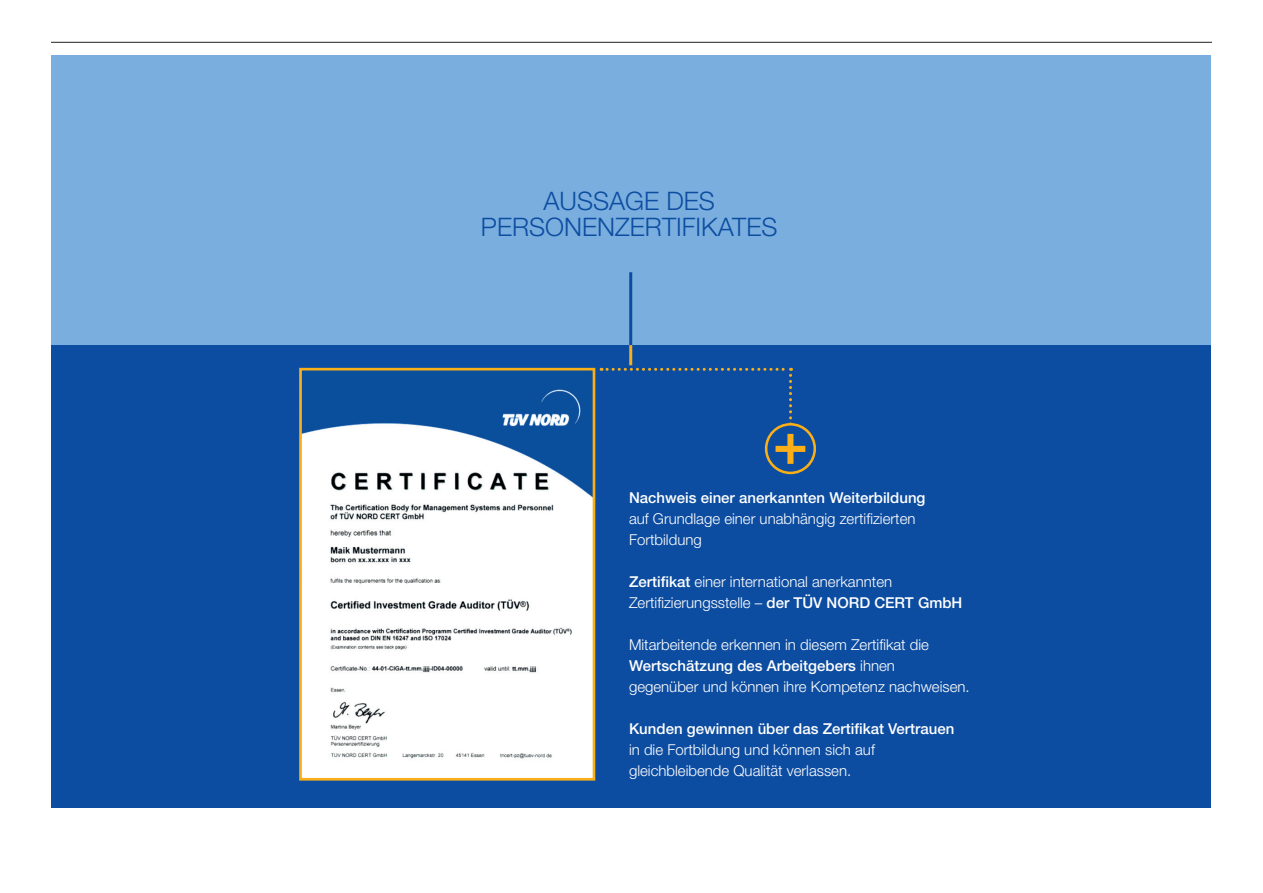
<style>
.page{position:relative;width:1263px;height:893px;background:#fff}
.page>*{position:absolute;margin:0;border:0;box-sizing:border-box;transform-origin:0 0}
.t1{font:500 59.25px "Helvetica Neue";color:#faaf18}
.t2{font:300 25.5px/25.5px "Helvetica Neue";color:#0d4da1;text-align:center}
.t3{font:300 15px/21px "Helvetica Neue";color:#fff}
.t4{font:500 15px "Helvetica Neue";color:#fff}
.s1{font-weight:500}
</style>
<div class="page">
<div style="left:51px;top:55px;width:1159px;height:456px;background:#79aede"></div>
<div style="left:51px;top:345px;width:1159px;height:463px;background:#0d4da1"></div>
<hr style="left:51px;top:42px;width:1161px;height:1px;background:#231f20">
<hr style="left:629px;top:272px;width:3px;height:73px;background:#0d4da1">
<hr style="left:629px;top:345px;width:3px;height:20px;background:#faaf18">
<img style="left:303px;top:389px;width:288px;height:388px">
<div style="left:299px;top:368px;width:296px;height:413px;border:3px solid #faaf18"></div>
<svg style="left:601px;top:368px;width:191px;height:91px"></svg>
<div style="left:766px;top:424px;width:49px;height:49px;background:#0d4da1;border-radius:50%"></div>
<div style="left:765px;top:423px;width:51px;height:51px;border:3px solid #faaf18;border-radius:50%"></div>
<h2 class="t2" style="left:481px;top:188px;width:298px">AUSSAGE DES<br>PERSONENZERTIFIKATES</h2>
<h1 class="t1" style="left:773px;top:407px;width:37px">+</h1>
<p class="t4" style="left:629px;top:488px;width:298px">Nachweis einer anerkannten Weiterbildung</p>
<p class="t3" style="left:629px;top:507px;width:288px">auf Grundlage einer unabhängig zertifizierten<br>Fortbildung</p>
<p class="t3" style="left:629px;top:570px;width:335px"><span class="s1">Zertifikat</span> einer international anerkannten<br>Zertifizierungsstelle – <span class="s1">der TÜV NORD CERT GmbH</span></p>
<p class="t3" style="left:629px;top:633px;width:342px">Mitarbeitende erkennen in diesem Zertifikat die<br><span class="s1">Wertschätzung des Arbeitgebers</span> ihnen<br>gegenüber und können ihre Kompetenz nachweisen.</p>
<p class="t4" style="left:629px;top:719px;width:327px">Kunden gewinnen über das Zertifikat Vertrauen</p>
<p class="t3" style="left:629px;top:738px;width:247px">in die Fortbildung und können sich auf gleichbleibende Qualität verlassen.</p>
</div>
